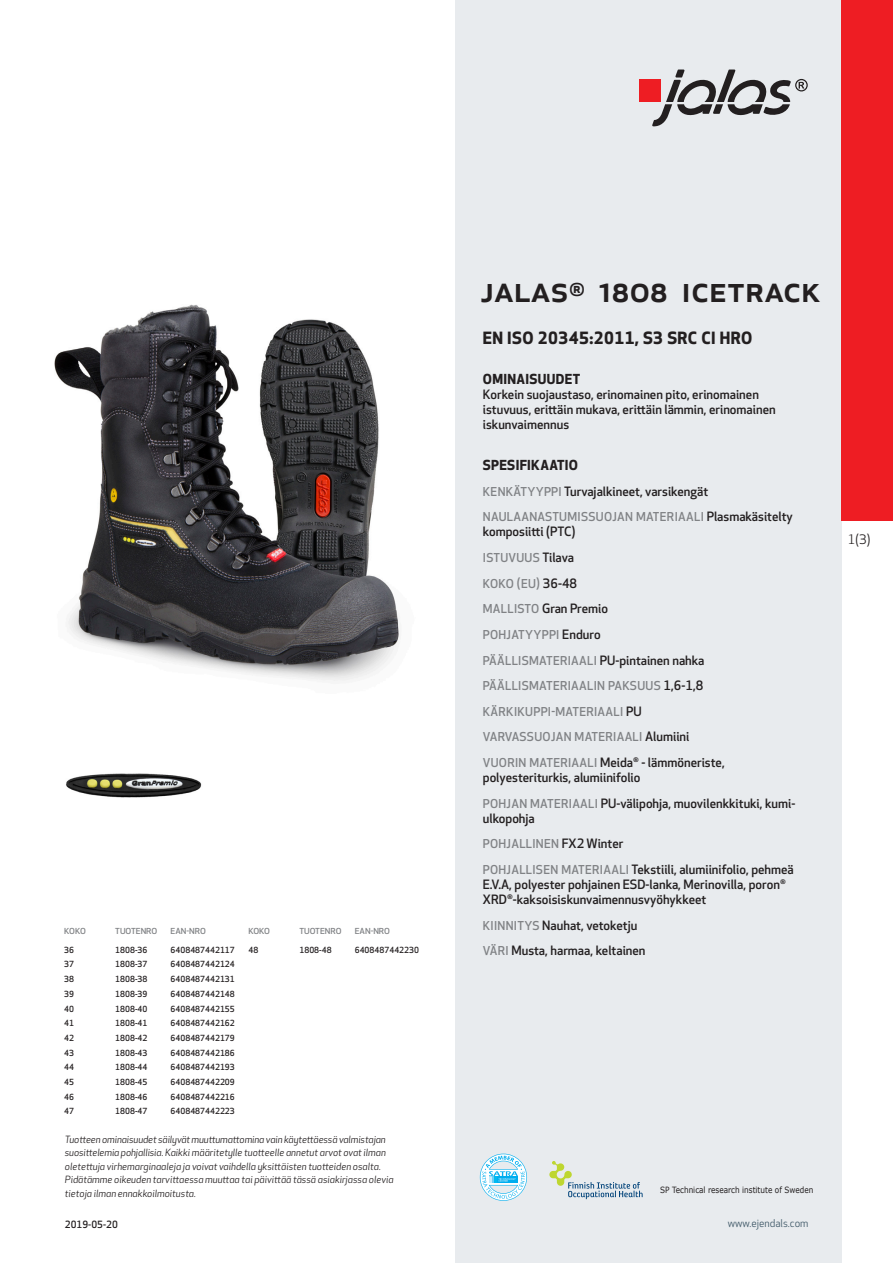
<style>
.page{position:relative;width:893px;height:1263px;background:#fff}
.page>*{position:absolute;margin:0;border:0;box-sizing:border-box;transform-origin:0 0}
.prodname{font:500 36px "Apex New";color:#231f20}
.Funktion_body{font:700 16.5px "Apex New";letter-spacing:.025em;color:#231f20}
.Funktion_body-2{font:700 13.5px "Apex New";letter-spacing:.025em;color:#231f20}
.t1{font:12.75px "Apex New";color:#231f20}
.Funktion_body-3{font:500 12.6px/15px "Apex New";color:#231f20}
.Funktion_body-4{font:500 12px "Apex New";letter-spacing:.025em;color:#808285}
.t2{font:10.5px "Apex New";color:#405968}
.t3{font:italic 9.75px/13.5px "Apex New";color:#231f20}
.Sidfot_datum{font:500 9.75px "Apex New";color:#231f20}
.t4{font:8.55px "Verdana";color:#231f20;scale:.85 1}
.ArticleTable_body{font:500 8.25px "Apex New";color:#231f20}
.ArticeTable_header{font:500 8.1px "Apex New";color:#808285;scale:1.06 1}
.s1{font-size:12px;color:#808285}
.s2{font-size:12.6px;color:#231f20}
</style>
<div class="page">
<div style="left:455px;top:0;width:387px;height:1263px;background:#e8ebee"></div>
<svg style="left:549px;top:1161px;width:94px;height:38px"></svg>
<svg style="left:480px;top:1154px;width:47px;height:47px"></svg>
<div style="left:639px;top:80px;width:22px;height:22px;background:#ee1d23"></div>
<svg style="left:652px;top:70px;width:156px;height:56px"></svg>
<div style="left:842px;top:0;width:51px;height:520px;background:#ee1d23"></div>
<img style="left:54px;top:304px;width:346px;height:377px">
<img style="left:66px;top:773px;width:136px;height:25px">
<p class="ArticeTable_header" style="left:64px;top:925px;width:22px">KOKO</p>
<p class="ArticeTable_header" style="left:115px;top:925px;width:41px">TUOTENRO</p>
<p class="ArticeTable_header" style="left:171px;top:925px;width:35px">EAN-NRO</p>
<p class="ArticleTable_body" style="left:64px;top:944px;width:11px">36</p>
<p class="ArticleTable_body" style="left:115px;top:944px;width:34px">1808-36</p>
<p class="ArticleTable_body" style="left:171px;top:944px;width:66px">6408487442117</p>
<p class="ArticleTable_body" style="left:64px;top:959px;width:11px">37</p>
<p class="ArticleTable_body" style="left:115px;top:959px;width:34px">1808-37</p>
<p class="ArticleTable_body" style="left:171px;top:959px;width:66px">6408487442124</p>
<p class="ArticleTable_body" style="left:64px;top:973px;width:11px">38</p>
<p class="ArticleTable_body" style="left:115px;top:973px;width:34px">1808-38</p>
<p class="ArticleTable_body" style="left:171px;top:973px;width:66px">6408487442131</p>
<p class="ArticleTable_body" style="left:64px;top:988px;width:11px">39</p>
<p class="ArticleTable_body" style="left:115px;top:988px;width:34px">1808-39</p>
<p class="ArticleTable_body" style="left:171px;top:988px;width:66px">6408487442148</p>
<p class="ArticleTable_body" style="left:64px;top:1003px;width:11px">40</p>
<p class="ArticleTable_body" style="left:115px;top:1003px;width:34px">1808-40</p>
<p class="ArticleTable_body" style="left:171px;top:1003px;width:66px">6408487442155</p>
<p class="ArticleTable_body" style="left:64px;top:1018px;width:11px">41</p>
<p class="ArticleTable_body" style="left:115px;top:1018px;width:34px">1808-41</p>
<p class="ArticleTable_body" style="left:171px;top:1018px;width:66px">6408487442162</p>
<p class="ArticleTable_body" style="left:64px;top:1032px;width:11px">42</p>
<p class="ArticleTable_body" style="left:115px;top:1032px;width:34px">1808-42</p>
<p class="ArticleTable_body" style="left:171px;top:1032px;width:66px">6408487442179</p>
<p class="ArticleTable_body" style="left:64px;top:1047px;width:11px">43</p>
<p class="ArticleTable_body" style="left:115px;top:1047px;width:34px">1808-43</p>
<p class="ArticleTable_body" style="left:171px;top:1047px;width:66px">6408487442186</p>
<p class="ArticleTable_body" style="left:64px;top:1062px;width:11px">44</p>
<p class="ArticleTable_body" style="left:115px;top:1062px;width:34px">1808-44</p>
<p class="ArticleTable_body" style="left:171px;top:1062px;width:66px">6408487442193</p>
<p class="ArticleTable_body" style="left:64px;top:1076px;width:11px">45</p>
<p class="ArticleTable_body" style="left:115px;top:1076px;width:34px">1808-45</p>
<p class="ArticleTable_body" style="left:171px;top:1076px;width:66px">6408487442209</p>
<p class="ArticleTable_body" style="left:64px;top:1091px;width:11px">46</p>
<p class="ArticleTable_body" style="left:115px;top:1091px;width:34px">1808-46</p>
<p class="ArticleTable_body" style="left:171px;top:1091px;width:66px">6408487442216</p>
<p class="ArticleTable_body" style="left:64px;top:1106px;width:11px">47</p>
<p class="ArticleTable_body" style="left:115px;top:1106px;width:34px">1808-47</p>
<p class="ArticleTable_body" style="left:171px;top:1106px;width:66px">6408487442223</p>
<p class="ArticeTable_header" style="left:248px;top:925px;width:22px">KOKO</p>
<p class="ArticeTable_header" style="left:299px;top:925px;width:41px">TUOTENRO</p>
<p class="ArticeTable_header" style="left:355px;top:925px;width:35px">EAN-NRO</p>
<p class="ArticleTable_body" style="left:248px;top:944px;width:11px">48</p>
<p class="ArticleTable_body" style="left:299px;top:944px;width:34px">1808-48</p>
<p class="ArticleTable_body" style="left:355px;top:944px;width:66px">6408487442230</p>
<p class="t3" style="left:65px;top:1132px;width:330px">Tuotteen ominaisuudet säilyvät muuttumattomina vain käytettäessä valmistajan suosittelemia pohjallisia. Kaikki määritetylle tuotteelle annetut arvot ovat ilman oletettuja virhemarginaaleja ja voivat vaihdella yksittäisten tuotteiden osalta.<br>Pidätämme oikeuden tarvittaessa muuttaa tai päivittää tässä asiakirjassa olevia tietoja ilman ennakkoilmoitusta.</p>
<p class="Sidfot_datum" style="left:65px;top:1218px;width:54px">2019-05-20</p>
<p class="prodname" style="left:480px;top:265px;width:342px">JALAS<sup>®</sup> 1808 IceTrack</p>
<p class="Funktion_body" style="left:483px;top:326px;width:271px">EN ISO 20345:2011, S3 SRC CI HRO</p>
<p class="Funktion_body-2" style="left:483px;top:370px;width:99px">OMINAISUUDET</p>
<p class="Funktion_body-3" style="left:483px;top:387px;width:294px">Korkein suojaustaso, erinomainen pito, erinomainen istuvuus, erittäin mukava, erittäin lämmin, erinomainen iskunvaimennus</p>
<p class="Funktion_body-2" style="left:483px;top:455px;width:97px">SPESIFIKAATIO</p>
<p class="Funktion_body-3" style="left:483px;top:483px;width:227px"><span class="s1">KENKÄTYYPPI</span> Turvajalkineet, varsikengät</p>
<p class="Funktion_body-4" style="left:483px;top:509px;width:311px">NAULAANASTUMISSUOJAN MATERIAALI <span class="s2">Plasmakäsitelty</span></p>
<p class="Funktion_body-3" style="left:483px;top:524px;width:94px">komposiitti (PTC)</p>
<p class="Funktion_body-4" style="left:483px;top:550px;width:93px">ISTUVUUS <span class="s2">Tilava</span></p>
<p class="Funktion_body-4" style="left:483px;top:575px;width:96px">KOKO (EU) <span class="s2">36-48</span></p>
<p class="Funktion_body-3" style="left:483px;top:601px;width:127px"><span class="s1">MALLISTO</span> Gran Premio</p>
<p class="Funktion_body-4" style="left:483px;top:626px;width:119px">POHJATYYPPI <span class="s2">Enduro</span></p>
<p class="Funktion_body-4" style="left:483px;top:652px;width:223px">PÄÄLLISMATERIAALI <span class="s2">PU-pintainen nahka</span></p>
<p class="Funktion_body-4" style="left:483px;top:678px;width:222px">PÄÄLLISMATERIAALIN PAKSUUS <span class="s2">1,6-1,8</span></p>
<p class="Funktion_body-4" style="left:483px;top:703px;width:160px">KÄRKIKUPPI-MATERIAALI <span class="s2">PU</span></p>
<p class="Funktion_body-4" style="left:483px;top:729px;width:208px">VARVASSUOJAN MATERIAALI <span class="s2">Alumiini</span></p>
<p class="Funktion_body-3" style="left:483px;top:755px;width:243px"><span class="s1">VUORIN MATERIAALI</span> Meida<sup>®</sup> - lämmöneriste, polyesteriturkis, alumiinifolio</p>
<p class="Funktion_body-3" style="left:483px;top:795px;width:314px"><span class="s1">POHJAN MATERIAALI</span> PU-välipohja, muovilenkkituki, kumi&shy;ulkopohja</p>
<p class="Funktion_body-4" style="left:483px;top:836px;width:142px">POHJALLINEN <span class="s2">FX2 Winter</span></p>
<p class="Funktion_body-3" style="left:483px;top:862px;width:313px"><span class="s1">POHJALLISEN MATERIAALI</span> Tekstiili, alumiinifolio, pehmeä<br>E.V.A, polyester pohjainen ESD-lanka, Merinovilla, poron<sup>®<br></sup>XRD<sup>®</sup>-kaksoisiskunvaimennusvyöhykkeet</p>
<p class="Funktion_body-3" style="left:483px;top:917px;width:156px"><span class="s1">KIINNITYS</span> Nauhat, vetoketju</p>
<p class="Funktion_body-3" style="left:483px;top:943px;width:164px"><span class="s1">VÄRI</span> Musta, harmaa, keltainen</p>
<p class="t1" style="left:848px;top:531px;width:24px">1(3)</p>
<p class="t4" style="left:660px;top:1184px;width:182px">SP Technical research institute of Sweden</p>
<p class="t2" style="left:728px;top:1217px;width:82px">www.ejendals.com</p>
</div>
